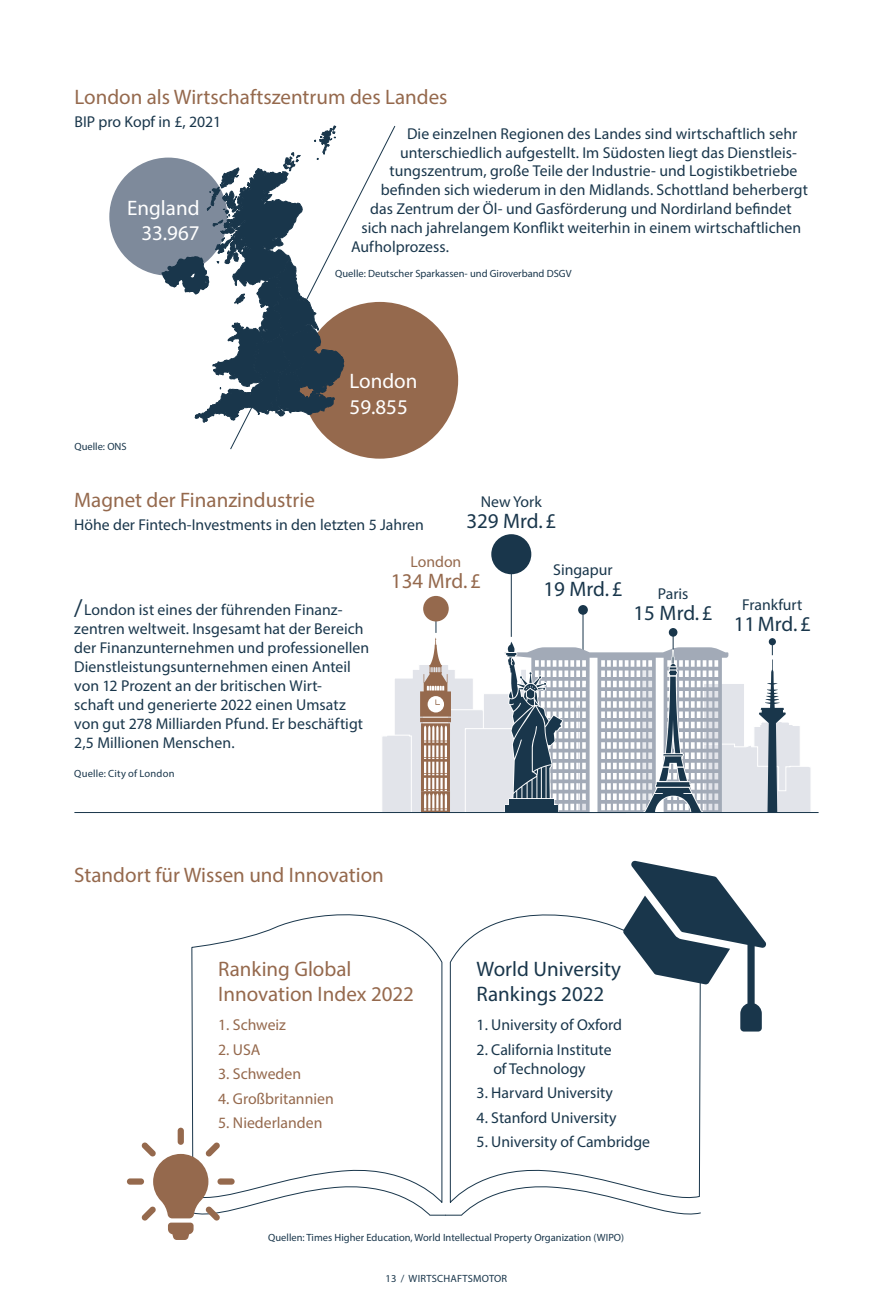
<style>
.page{position:relative;width:893px;height:1315px;background:#fff}
.page>*{position:absolute;margin:0;border:0;box-sizing:border-box;transform-origin:0 0}
.t1{font:21px/25.2px "Myriad Pro";color:#95694d}
.t2{font:21px/25.2px "Myriad Pro";color:#19364b}
.t3{font:21px/25.2px "Myriad Pro";color:#fff}
.t4{font:15.75px/18.9px "Myriad Pro";color:#19364b;text-align:center}
.t5{font:15.75px "Myriad Pro";color:#95694d}
.t6{font:10.5px "Myriad Pro";color:#19364b}
.t7{font:10.5px "Myriad Pro";letter-spacing:.02em;color:#19364b}
.s1{font-size:24.5px}
</style>
<div class="page">
<div style="left:109px;top:158px;width:118px;height:118px;background:#7e8a9b;border-radius:59px"></div>
<div style="left:301px;top:302px;width:157px;height:157px;background:#95694d;border-radius:78px"></div>
<svg style="left:161px;top:157px;width:68px;height:266px"></svg>
<svg style="left:191px;top:914px;width:252px;height:213px"></svg>
<svg style="left:449px;top:914px;width:252px;height:213px"></svg>
<svg style="left:623px;top:860px;width:143px;height:171px"></svg>
<svg style="left:127px;top:1127px;width:574px;height:113px"></svg>
<svg style="left:382px;top:534px;width:429px;height:280px"></svg>
<hr style="left:74px;top:812px;width:745px;height:1px;background:#19364b">
<svg style="left:229px;top:125px;width:167px;height:325px"></svg>
<h1 class="t1" style="left:75px;top:84px;width:374px">London als Wirtschaftszentrum des Landes</h1>
<p class="t4" style="left:75px;top:112px;width:148px">BIP pro Kopf in £, 2021</p>
<p class="t4" style="left:407px;top:124px;width:392px">Die einzelnen Regionen des Landes sind wirtschaftlich sehr</p>
<p class="t4" style="left:400px;top:143px;width:398px">unterschiedlich aufgestellt. Im Südosten liegt das Dienstleis-</p>
<p class="t4" style="left:389px;top:161px;width:409px">tungszentrum, große Teile der Industrie- und Logistikbetriebe</p>
<p class="t4" style="left:381px;top:180px;width:429px">befinden sich wiederum in den Midlands. Schottland beherbergt</p>
<p class="t4" style="left:370px;top:199px;width:423px">das Zentrum der Öl- und Gasförderung und Nordirland befindet</p>
<p class="t4" style="left:361px;top:218px;width:441px">sich nach jahrelangem Konflikt weiterhin in einem wirtschaftlichen</p>
<p class="t4" style="left:351px;top:237px;width:100px">Aufholprozess.</p>
<p class="t6" style="left:335px;top:267px;width:238px">Quelle: Deutscher Sparkassen- und Giroverband DSGV</p>
<h1 class="t3" style="left:127px;top:195px;width:74px;text-align:right">England<br>33.967</h1>
<p class="t6" style="left:74px;top:439px;width:54px">Quelle: ONS</p>
<h1 class="t3" style="left:350px;top:368px;width:69px">London<br>59.855</h1>
<h1 class="t1" style="left:74px;top:487px;width:242px">Magnet der Finanzindustrie</h1>
<p class="t4" style="left:74px;top:515px;width:351px">Höhe der Fintech-Investments in den letzten 5 Jahren</p>
<p class="t4" style="left:481px;top:492px;width:63px">New York</p>
<h1 class="t2" style="left:466px;top:508px;width:91px">329 Mrd.£</h1>
<p class="t4" style="left:553px;top:560px;width:61px">Singapur</p>
<h1 class="t2" style="left:543px;top:576px;width:81px">19 Mrd.£</h1>
<p class="t5" style="left:410px;top:552px;width:52px">London</p>
<h1 class="t1" style="left:391px;top:568px;width:91px">134 Mrd.£</h1>
<p class="t4" style="left:74px;top:600px;width:296px;text-align:left"><span class="s1">/</span>London ist eines der führenden Finanz&shy;zentren weltweit. Insgesamt hat der Bereich der Finanzunternehmen und professionellen Dienstleistungsunternehmen einen Anteil von 12 Prozent an der britischen Wirt-<br>schaft und generierte 2022 einen Umsatz von gut 278 Milliarden Pfund. Er beschäftigt 2,5 Millionen Menschen.</p>
<p class="t7" style="left:74px;top:767px;width:102px">Quelle: City of London</p>
<p class="t4" style="left:658px;top:583px;width:32px">Paris</p>
<h1 class="t2" style="left:633px;top:599px;width:81px">15 Mrd.£</h1>
<p class="t4" style="left:742px;top:595px;width:62px">Frankfurt</p>
<h1 class="t2" style="left:734px;top:611px;width:79px">11Mrd.£</h1>
<h1 class="t1" style="left:74px;top:862px;width:311px">Standort für Wissen und Innovation</h1>
<h1 class="t1" style="left:218px;top:955px;width:197px">Ranking Global<br>Innovation Index 2022</h1>
<p class="t5" style="left:218px;top:1015px;width:69px">1. Schweiz</p>
<p class="t5" style="left:218px;top:1039px;width:44px">2. USA</p>
<p class="t5" style="left:218px;top:1064px;width:84px">3. Schweden</p>
<p class="t5" style="left:218px;top:1088px;width:117px">4. Großbritannien</p>
<p class="t5" style="left:218px;top:1113px;width:106px">5. Niederlanden</p>
<h1 class="t2" style="left:477px;top:955px;width:146px">World University<br>Rankings 2022</h1>
<p class="t4" style="left:477px;top:1015px;width:147px">1. University of Oxford</p>
<p class="t4" style="left:477px;top:1039px;width:137px">2. California Institute of Technology</p>
<p class="t4" style="left:477px;top:1083px;width:138px">3. Harvard University</p>
<p class="t4" style="left:477px;top:1107px;width:141px">4. Stanford University</p>
<p class="t4" style="left:477px;top:1132px;width:175px">5. University of Cambridge</p>
<p class="t6" style="left:268px;top:1230px;width:357px">Quellen: Times Higher Education, World Intellectual Property Organization (WIPO)</p>
<p class="t7" style="left:386px;top:1272px;width:123px">13 / WIRTSCHAFTSMOTOR</p>
</div>
